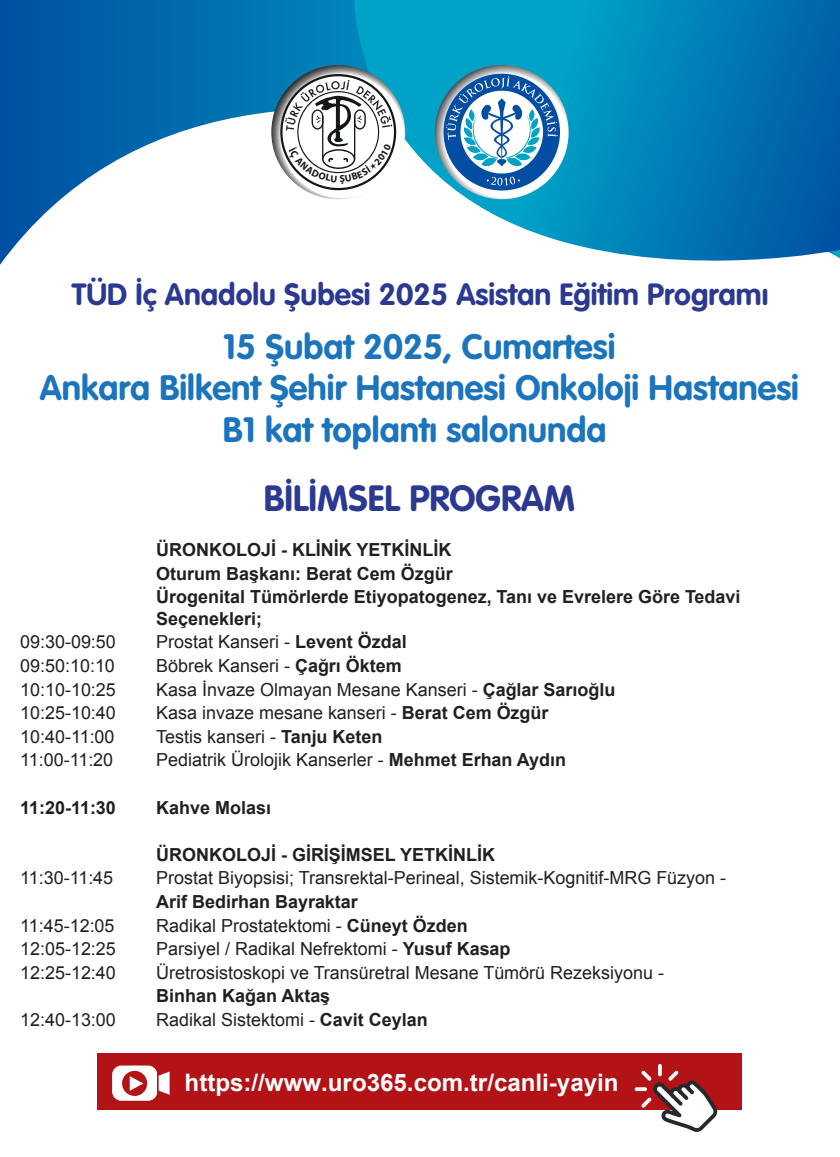
<style>
.page{position:relative;width:840px;height:1157px;background:#fff}
.page>*{position:absolute;margin:0;border:0;box-sizing:border-box;transform-origin:0 0}
.t1{font:36px "VAG Rounded Bold Tr";color:#2b3990}
.t2{font:34.8px/41.8px "VAG Rounded Bold Tr";color:#1c75bc;text-align:center}
.t3{font:30.2px "VAG Rounded Bold Tr";color:#2b3990}
.t4{font:700 24px "Arial";color:#fff}
.t5{font:18px "Arial";color:#231f20}
.t6{font:700 18px/23.6px "Arial";color:#231f20}
.s1{font-weight:700}
</style>
<div class="page">
<svg style="left:0;top:0;width:354px;height:265px"></svg>
<svg style="left:354px;top:0;width:485px;height:261px;background:#2293c2"></svg>
<svg style="left:434px;top:65px;width:134px;height:134px"></svg>
<div style="left:443px;top:74px;width:116px;height:116px;background:#034ea2;border-radius:50%"></div>
<svg style="left:486px;top:176px;width:34px;height:9px"></svg>
<svg style="left:446px;top:76px;width:111px;height:94px"></svg>
<svg style="left:271px;top:65px;width:134px;height:134px"></svg>
<div style="left:98px;top:1053px;width:644px;height:57px;background:#b31217"></div>
<svg style="left:657px;top:1064px;width:4px;height:12px"></svg>
<svg style="left:641px;top:1070px;width:76px;height:62px"></svg>
<svg style="left:634px;top:1087px;width:12px;height:4px"></svg>
<svg style="left:112px;top:1065px;width:57px;height:35px"></svg>
<svg style="left:280px;top:74px;width:116px;height:116px"></svg>
<h3 class="t3" style="left:72px;top:276px;width:697px">TÜD İç Anadolu Şubesi 2025 Asistan Eğitim Programı</h3>
<h2 class="t2" style="left:40px;top:325px;width:760px">15 Şubat 2025, Cumartesi<br>Ankara Bilkent Şehir Hastanesi Onkoloji Hastanesi<br>B1 kat toplantı salonunda</h2>
<h1 class="t1" style="left:264px;top:477px;width:312px">BİLİMSEL PROGRAM</h1>
<p class="t6" style="left:156px;top:538px;width:585px">ÜRONKOLOJİ - KLİNİK YETKİNLİK<br>Oturum Başkanı: Berat Cem Özgür<br>Ürogenital Tümörlerde Etiyopatogenez, Tanı ve Evrelere Göre Tedavi</p>
<p class="t6" style="left:156px;top:607px;width:107px">Seçenekleri;</p>
<p class="t5" style="left:20px;top:630px;width:97px">09:30-09:50</p>
<p class="t5" style="left:156px;top:630px;width:252px">Prostat Kanseri - <span class="s1">Levent Özdal</span></p>
<p class="t5" style="left:20px;top:654px;width:96px">09:50:10:10</p>
<p class="t5" style="left:156px;top:654px;width:247px">Böbrek Kanseri - <span class="s1">Çağrı Öktem</span></p>
<p class="t5" style="left:20px;top:677px;width:97px">10:10-10:25</p>
<p class="t5" style="left:156px;top:677px;width:460px">Kasa İnvaze Olmayan Mesane Kanseri - <span class="s1">Çağlar Sarıoğlu</span></p>
<p class="t5" style="left:20px;top:701px;width:97px">10:25-10:40</p>
<p class="t5" style="left:156px;top:701px;width:393px">Kasa invaze mesane kanseri - <span class="s1">Berat Cem Özgür</span></p>
<p class="t5" style="left:20px;top:724px;width:96px">10:40-11:00</p>
<p class="t5" style="left:156px;top:724px;width:227px">Testis kanseri - <span class="s1">Tanju Keten</span></p>
<p class="t5" style="left:20px;top:748px;width:95px">11:00-11:20</p>
<p class="t5" style="left:156px;top:748px;width:411px">Pediatrik Ürolojik Kanserler - <span class="s1">Mehmet Erhan Aydın</span></p>
<p class="t6" style="left:20px;top:796px;width:97px">11:20-11:30</p>
<p class="t6" style="left:156px;top:796px;width:116px">Kahve Molası</p>
<p class="t6" style="left:156px;top:843px;width:340px">ÜRONKOLOJİ - GİRİŞİMSEL YETKİNLİK</p>
<p class="t5" style="left:20px;top:866px;width:95px">11:30-11:45</p>
<p class="t5" style="left:156px;top:866px;width:571px">Prostat Biyopsisi; Transrektal-Perineal, Sistemik-Kognitif-MRG Füzyon -</p>
<p class="t6" style="left:156px;top:890px;width:203px">Arif Bedirhan Bayraktar</p>
<p class="t5" style="left:20px;top:913px;width:96px">11:45-12:05</p>
<p class="t5" style="left:156px;top:913px;width:313px">Radikal Prostatektomi - <span class="s1">Cüneyt Özden</span></p>
<p class="t5" style="left:20px;top:937px;width:97px">12:05-12:25</p>
<p class="t5" style="left:156px;top:937px;width:355px">Parsiyel / Radikal Nefrektomi - <span class="s1">Yusuf Kasap</span></p>
<p class="t5" style="left:20px;top:960px;width:97px">12:25-12:40</p>
<p class="t5" style="left:156px;top:960px;width:509px">Üretrosistoskopi ve Transüretral Mesane Tümörü Rezeksiyonu -</p>
<p class="t6" style="left:156px;top:985px;width:175px">Binhan Kağan Aktaş</p>
<p class="t5" style="left:20px;top:1008px;width:97px">12:40-13:00</p>
<p class="t5" style="left:156px;top:1008px;width:273px">Radikal Sistektomi - <span class="s1">Cavit Ceylan</span></p>
<h3 class="t4" style="left:184px;top:1066px;width:435px">https://www.uro365.com.tr/canli-yayin</h3>
</div>
